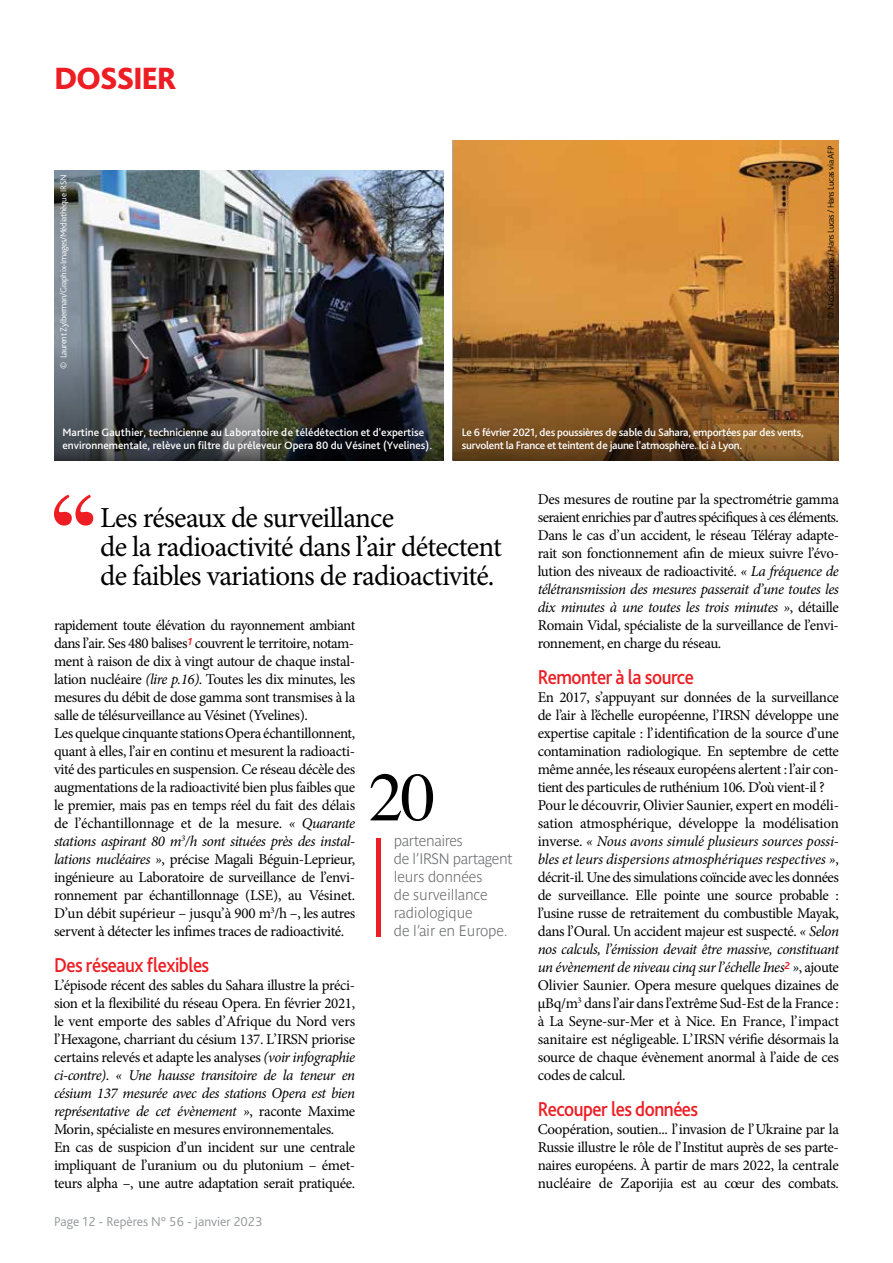
<style>
.page{position:relative;width:893px;height:1263px;background:#fff}
.page>*{position:absolute;margin:0;border:0;box-sizing:border-box;transform-origin:0 0}
.t1{font:69px "Times";color:#000}
.t2{font:800 32.25px "Bliss Pro";letter-spacing:-.045em;color:#ed1d24}
.t3{font:29.1px/29.1px "Minion Pro";letter-spacing:-.025em;color:#000}
.t4{font:500 21px "Bliss Pro";letter-spacing:-.025em;color:#ed1d24;scale:.9 1}
.t5{font:15px/18px "Minion Pro";letter-spacing:-.025em;color:#000}
.t6{font:700 15px/18px "Parisine Clair";letter-spacing:-.01em;color:#6d6e71}
.t7{font:300 13.5px "Bliss Pro";color:#939598}
.t8{font:500 11.25px/12.8px "Bliss Pro";color:#fff}
.t9{font:500 11.25px/12.8px "Bliss Pro";letter-spacing:-.025em;color:#fff}
.t10{font:300 9px "Bliss Pro";letter-spacing:-.035em;color:#fff}
.t11{font:300 9px "Bliss Pro";letter-spacing:-.035em;color:#000}
.s1{font-style:italic}
</style>
<div class="page">
<img style="left:54px;top:170px;width:389px;height:176px">
<svg style="left:54px;top:495px;width:39px;height:31px"></svg>
<img style="left:453px;top:140px;width:386px;height:206px">
<img style="left:54px;top:346px;width:389px;height:114px">
<svg style="left:453px;top:346px;width:386px;height:114px;background:#774e23"></svg>
<div style="left:376px;top:838px;width:5px;height:98px;background:#ed1d24"></div>
<h2 class="t2" style="left:54px;top:58px;width:124px">DOSSIER</h2>
<p class="t10" style="left:58px;top:369px;width:196px;rotate:-90deg">© Laurent Zylberman/Graphix-Images/Médiathèque IRSN</p>
<p class="t8" style="left:63px;top:425px;width:371px">Martine Gauthier, technicienne au Laboratoire de télédétection et d'expertise environnementale, relève un filtre du préleveur Opera 80 du Vésinet (Yvelines).</p>
<p class="t9" style="left:462px;top:425px;width:344px">Le 6 février 2021, des poussières de sable du Sahara, emportées par des vents, survolent la France et teintent de jaune l'atmosphère. Ici à Lyon.</p>
<p class="t11" style="left:825px;top:319px;width:174px;rotate:-90deg">© Nicolas Liponne / Hans Lucas / Hans Lucas via AFP</p>
<h3 class="t3" style="left:100px;top:503px;width:403px">Les réseaux de surveillance<br>de la radioactivité dans l’air détectent de faibles variations de radioactivité.</h3>
<p class="t5" style="left:54px;top:616px;width:303px">rapidement toute élévation du rayonnement ambiant dans l’air. Ses 480 balises<sup>1</sup> couvrent le territoire, notam&shy;ment à raison de dix à vingt autour de chaque instal&shy;lation nucléaire <span class="s1">(lire p.16)</span>. Toutes les dix minutes, les mesures du débit de dose gamma sont transmises à la salle de télésurveillance au Vésinet (Yvelines).<br>Les quelque cinquante stations Opera échantillonnent, quant à elles, l’air en continu et mesurent la radioacti&shy;vité des particules en suspension. Ce réseau décèle des augmentations de la radioactivité bien plus faibles que le premier, mais pas en temps réel du fait des délais de l’échantillonnage et de la mesure. <span class="s1">« Quarante stations aspirant 80 m</span><sup>3</sup><span class="s1">/h sont situées près des instal&shy;lations nucléaires »</span>, précise Magali Béguin-Leprieur, ingénieure au Laboratoire de surveillance de l’envi&shy;ronnement par échantillonnage (LSE), au Vésinet.<br>D’un débit supérieur – jusqu’à 900 m<sup>3</sup>/h –, les autres servent à détecter les infimes traces de radioactivité.</p>
<h3 class="t4" style="left:54px;top:952px;width:174px">Des réseaux flexibles</h3>
<p class="t5" style="left:54px;top:976px;width:303px">L’épisode récent des sables du Sahara illustre la préci&shy;sion et la flexibilité du réseau Opera. En février 2021, le vent emporte des sables d’Afrique du Nord vers l’Hexagone, charriant du césium 137. L’IRSN priorise certains relevés et adapte les analyses <span class="s1">(voir infographie ci-contre)</span>. <span class="s1">« Une hausse transitoire de la teneur en césium 137 mesurée avec des stations Opera est bien représentative de cet évènement »</span>, raconte Maxime Morin, spécialiste en mesures environnementales.<br>En cas de suspicion d’un incident sur une centrale impliquant de l’uranium ou du plutonium – émet&shy;teurs alpha –, une autre adaptation serait pratiquée.</p>
<h1 class="t1" style="left:368px;top:733px;width:69px">20</h1>
<p class="t6" style="left:394px;top:831px;width:120px">partenaires<br>de l’IRSN partagent leurs données<br>de surveillance radiologique<br>de l’air en Europe.</p>
<p class="t7" style="left:54px;top:1213px;width:210px">Page 12 - Repères N° 56 - janvier 2023</p>
<p class="t5" style="left:538px;top:490px;width:303px;text-align:justify">Des mesures de routine par la spectrométrie gamma seraient enrichies par d’autres spécifiques à ces éléments.<br>Dans le cas d’un accident, le réseau Téléray adapte&shy;rait son fonctionnement afin de mieux suivre l’évo&shy;lution des niveaux de radioactivité. <span class="s1">« La fréquence de télétransmission des mesures passerait d’une toutes les dix minutes à une toutes les trois minutes »</span>, détaille Romain Vidal, spécialiste de la surveillance de l’envi&shy;ronnement, en charge du réseau.</p>
<h3 class="t4" style="left:538px;top:664px;width:175px">Remonter à la source</h3>
<p class="t5" style="left:538px;top:688px;width:303px">En 2017, s’appuyant sur données de la surveillance de l’air à l’échelle européenne, l’IRSN développe une expertise capitale : l’identification de la source d’une contamination radiologique. En septembre de cette même année, les réseaux européens alertent : l’air con&shy;tient des particules de ruthénium 106. D’où vient-il ?<br>Pour le découvrir, Olivier Saunier, expert en modéli&shy;sation atmosphérique, développe la modélisation inverse. <span class="s1">« Nous avons simulé plusieurs sources possi&shy;bles et leurs dispersions atmosphériques respectives »</span>, décrit-il. Une des simulations coïncide avec les données de surveillance. Elle pointe une source probable : l’usine russe de retraitement du combustible Mayak, dans l’Oural. Un accident majeur est suspecté. <span class="s1">« Selon nos calculs, l’émission devait être massive, constituant un évènement de niveau cinq sur l’échelle Ines</span><sup>2</sup> <span class="s1">»</span>, ajoute Olivier Saunier. Opera mesure quelques dizaines de µBq/m<sup>3</sup> dans l’air dans l’extrême Sud-Est de la France : à La Seyne-sur-Mer et à Nice. En France, l’impact sanitaire est négligeable. L’IRSN vérifie désormais la source de chaque évènement anormal à l’aide de ces codes de calcul.</p>
<h3 class="t4" style="left:538px;top:1096px;width:180px">Recouper les données</h3>
<p class="t5" style="left:538px;top:1120px;width:303px;text-align:justify">Coopération, soutien... l’invasion de l’Ukraine par la Russie illustre le rôle de l’Institut auprès de ses parte&shy;naires européens. À partir de mars 2022, la centrale nucléaire de Zaporijia est au cœur des combats.</p>
</div>
